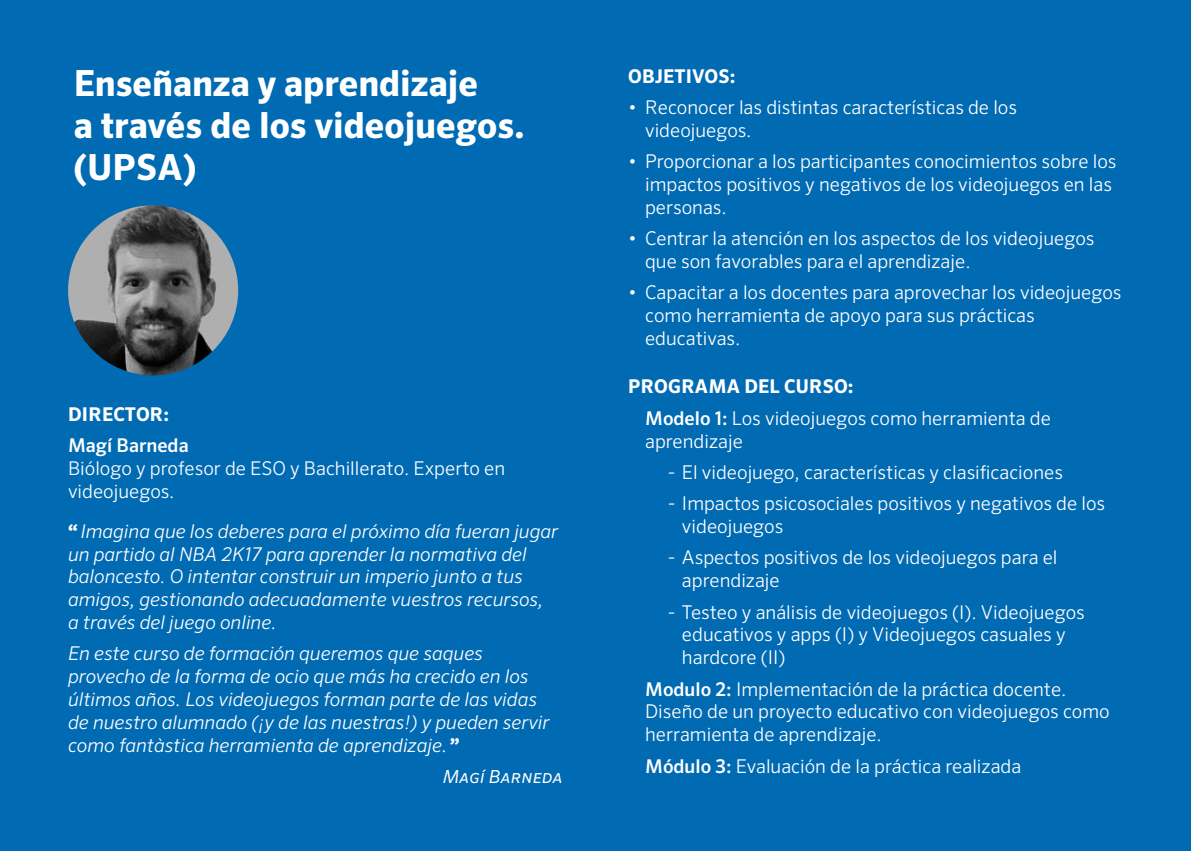
<style>
.page{position:relative;width:1191px;height:851px;background:#fff}
.page>*{position:absolute;margin:0;border:0;box-sizing:border-box;transform-origin:0 0}
.t1{font:700 36px/42px "Sero Pro";color:#fff}
.t2{font:300 19px/22.8px "Sero Pro";color:#fff}
.t3{font:italic 300 19px/22.8px "Sero Pro";color:#fff}
.t4{font:700 19px "Sero Pro";letter-spacing:.01em;color:#fff}
.t5{font:500 19px "Sero Pro";color:#fff}
.t6{font:italic 18px "Sero Pro";color:#fff}
.s1{font-weight:700;font-style:normal}
.s2{font-weight:700}
.s3{font-weight:500}
</style>
<div class="page">
<div style="left:0;top:0;width:1191px;height:850px;background:#006ab3"></div>
<img style="left:68px;top:205px;width:170px;height:170px;border-radius:85px">
<h1 class="t1" style="left:74px;top:63px;width:453px">Enseñanza y aprendizaje<br>a través de los videojuegos. (upsa)</h1>
<p class="t4" style="left:68px;top:402px;width:103px">Director:</p>
<p class="t5" style="left:68px;top:434px;width:122px">Magí Barneda</p>
<p class="t2" style="left:68px;top:456px;width:438px">Biólogo y profesor de ESO y Bachillerato. Experto en videojuegos.</p>
<p class="t3" style="left:68px;top:519px;width:491px"><span class="s1">“</span>Imagina que los deberes para el próximo día fueran jugar un partido al NBA 2K17 para aprender la normativa del baloncesto. O intentar construir un imperio junto a tus amigos, gestionando adecuadamente vuestros recursos, a través del juego online.</p>
<p class="t3" style="left:68px;top:642px;width:483px">En este curso de formación queremos que saques provecho de la forma de ocio que más ha crecido en los últimos años. Los videojuegos forman parte de las vidas de nuestro alumnado (¡y de las nuestras!) y pueden servir como fantàstica herramienta de aprendizaje.<span class="s1">”</span></p>
<p class="t6" style="left:443px;top:765px;width:121px">Magí Barneda</p>
<p class="t4" style="left:628px;top:65px;width:109px">Objetivos:</p>
<p class="t2" style="left:645px;top:96px;width:373px;text-indent:-17px">• Reconocer las distintas características de los videojuegos.</p>
<p class="t2" style="left:645px;top:150px;width:473px;text-indent:-17px">• Proporcionar a los participantes conocimientos sobre los impactos positivos y negativos de los videojuegos en las personas.</p>
<p class="t2" style="left:645px;top:227px;width:451px;text-indent:-17px">• Centrar la atención en los aspectos de los videojuegos que son favorables para el aprendizaje.</p>
<p class="t2" style="left:645px;top:281px;width:478px;text-indent:-17px">• Capacitar a los docentes para aprovechar los videojuegos como herramienta de apoyo para sus prácticas educativas.</p>
<p class="t2" style="left:645px;top:371px;width:407px;line-height:31.4px;text-indent:-17px"><span class="s2">Programa del curso:<br></span><span class="s3">Modelo 1:</span> Los videojuegos como herramienta de</p>
<p class="t2" style="left:645px;top:429px;width:99px">aprendizaje</p>
<p class="t2" style="left:668px;top:460px;width:397px">- El videojuego, características y clasificaciones</p>
<p class="t2" style="left:682px;top:492px;width:424px;text-indent:-14px">- Impactos psicosociales positivos y negativos de los videojuegos</p>
<p class="t2" style="left:682px;top:546px;width:377px;text-indent:-14px">- Aspectos positivos de los videojuegos para el aprendizaje</p>
<p class="t2" style="left:682px;top:600px;width:404px;text-indent:-14px">- Testeo y análisis de videojuegos (I). Videojuegos educativos y apps (I) y Videojuegos casuales y hardcore (II)</p>
<p class="t2" style="left:645px;top:677px;width:466px"><span class="s3">Modulo 2:</span> Implementación de la práctica docente.<br>Diseño de un proyecto educativo con videojuegos como herramienta de aprendizaje.</p>
<p class="t2" style="left:645px;top:754px;width:378px"><span class="s3">Módulo 3:</span> Evaluación de la práctica realizada</p>
</div>
